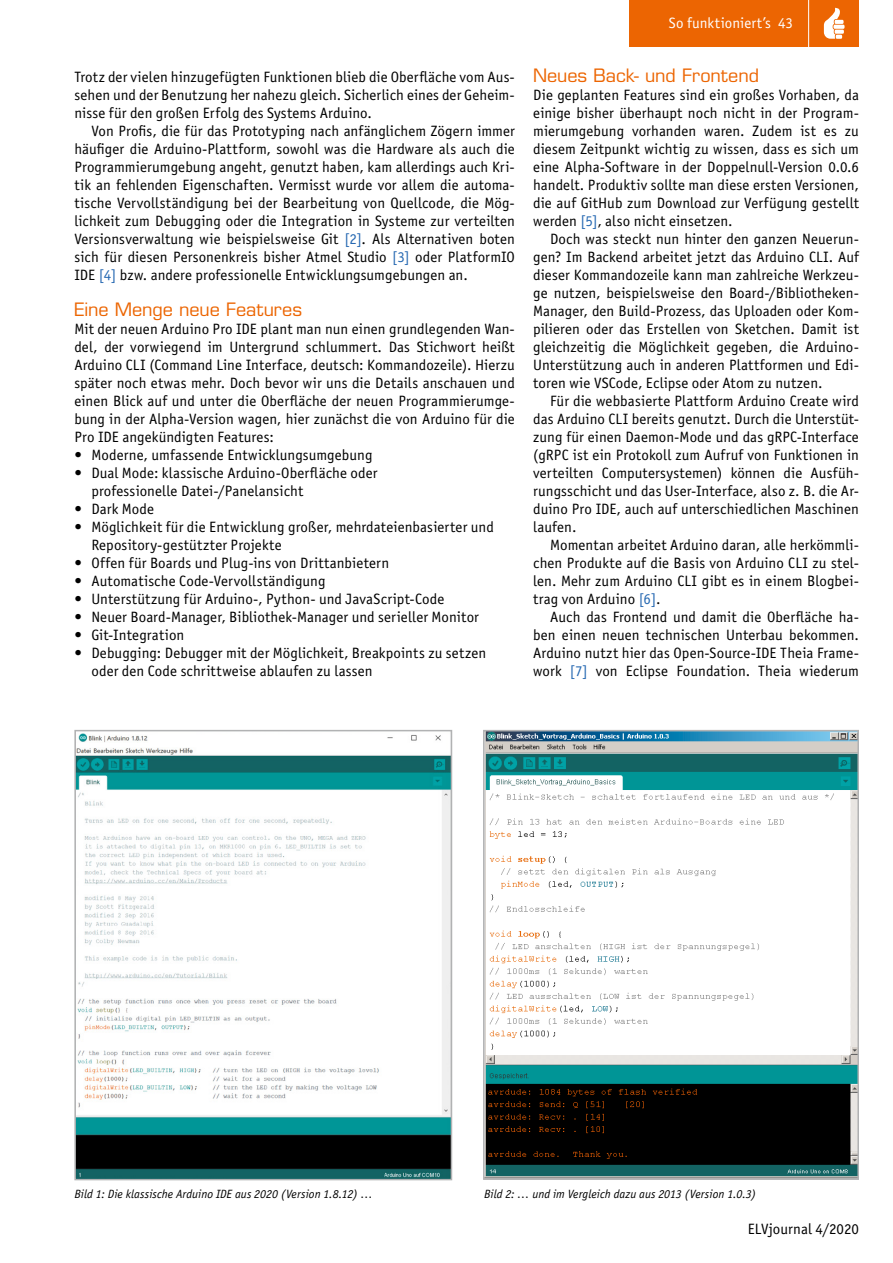
<style>
.page{position:relative;width:893px;height:1263px;background:#fff}
.page>*{position:absolute;margin:0;border:0;box-sizing:border-box;transform-origin:0 0}
.Subhead_5{font:18px "Eurostile LT Std";color:#ec6502}
.Fließtext_Neue_Zeile{font:15px/18px "Officina Sans Book ITC";letter-spacing:.005em;color:#000;text-align:justify}
.Fließtext_Neuer_Absa{font:15px/18px "Officina Sans Book ITC";letter-spacing:.005em;color:#000;text-align:justify}
.t1{font:15px "Officina Sans Book ITC";color:#fff}
.Bildunterschrift{font:italic 12px "Officina Sans Book ITC";letter-spacing:.005em;color:#000}
.s1{color:#2769b2}
</style>
<div class="page">
<div style="left:629px;top:0;width:230px;height:47px;background:#ec6502"></div>
<hr style="left:808px;top:0;width:1px;height:51px;background:#fff">
<svg style="left:824px;top:7px;width:20px;height:32px"></svg>
<svg style="left:74px;top:730px;width:379px;height:451px"></svg>
<img style="left:485px;top:732px;width:372px;height:446px">
<p class="Fließtext_Neue_Zeile" style="left:74px;top:67px;width:442px">Trotz der vielen hinzugefügten Funktionen blieb die Oberfläche vom Aus&shy;sehen und der Benutzung her nahezu gleich. Sicherlich eines der Geheim&shy;nisse für den großen Erfolg des Systems Arduino.</p>
<p class="Fließtext_Neue_Zeile" style="left:74px;top:121px;width:442px;text-indent:17px">Von Profis, die für das Prototyping nach anfänglichem Zögern immer häufiger die Arduino-Plattform, sowohl was die Hardware als auch die Programmierumgebung angeht, genutzt haben, kam allerdings auch Kri&shy;tik an fehlenden Eigenschaften. Vermisst wurde vor allem die automa&shy;tische Vervollständigung bei der Bearbeitung von Quellcode, die Mög&shy;lichkeit zum Debugging oder die Integration in Systeme zur verteilten Versionsverwaltung wie beispielsweise Git <span class="s1">[2]</span>. Als Alternativen boten sich für diesen Personenkreis bisher Atmel Studio <span class="s1">[3]</span> oder PlatformIO IDE <span class="s1">[4]</span> bzw. andere professionelle Entwicklungsumgebungen an.</p>
<p class="Subhead_5" style="left:74px;top:298px;width:229px">Eine Menge neue Features</p>
<p class="Fließtext_Neuer_Absa" style="left:74px;top:319px;width:442px">Mit der neuen Arduino Pro IDE plant man nun einen grundlegenden Wan&shy;del, der vorwiegend im Untergrund schlummert. Das Stichwort heißt Arduino CLI (Command Line Interface, deutsch: Kommandozeile). Hierzu später noch etwas mehr. Doch bevor wir uns die Details anschauen und einen Blick auf und unter die Oberfläche der neuen Programmierumge&shy;bung in der Alpha-Version wagen, hier zunächst die von Arduino für die Pro IDE angekündigten Features:</p>
<p class="Fließtext_Neue_Zeile" style="left:74px;top:445px;width:300px">• Moderne, umfassende Entwicklungsumgebung</p>
<p class="Fließtext_Neue_Zeile" style="left:91px;top:463px;width:288px;text-indent:-17px">• Dual Mode: klassische Arduino-Oberfläche oder professionelle Datei-/Panelansicht</p>
<p class="Fließtext_Neue_Zeile" style="left:74px;top:499px;width:81px">• Dark Mode</p>
<p class="Fließtext_Neue_Zeile" style="left:91px;top:517px;width:404px;text-indent:-17px">• Möglichkeit für die Entwicklung großer, mehrdateienbasierter und<br>Repository-gestützter Projekte</p>
<p class="Fließtext_Neue_Zeile" style="left:74px;top:553px;width:316px">• Offen für Boards und Plug-ins von Drittanbietern</p>
<p class="Fließtext_Neue_Zeile" style="left:74px;top:571px;width:253px">• Automatische Code-Vervollständigung</p>
<p class="Fließtext_Neue_Zeile" style="left:74px;top:589px;width:371px">• Unterstützung für Arduino-, Python- und JavaScript-Code</p>
<p class="Fließtext_Neue_Zeile" style="left:74px;top:607px;width:406px">• Neuer Board-Manager, Bibliothek-Manager und serieller Monitor</p>
<p class="Fließtext_Neue_Zeile" style="left:74px;top:625px;width:111px">• Git-Integration</p>
<p class="Fließtext_Neue_Zeile" style="left:91px;top:643px;width:396px;text-indent:-17px">• Debugging: Debugger mit der Möglichkeit, Breakpoints zu setzen oder den Code schrittweise ablaufen zu lassen</p>
<p class="t1" style="left:669px;top:13px;width:126px">So funktioniert’s 43</p>
<p class="Subhead_5" style="left:533px;top:64px;width:227px">Neues Back- und Frontend</p>
<p class="Fließtext_Neuer_Absa" style="left:533px;top:85px;width:327px">Die geplanten Features sind ein großes Vorhaben, da einige bisher überhaupt noch nicht in der Program&shy;mierumgebung vorhanden waren. Zudem ist es zu diesem Zeitpunkt wichtig zu wissen, dass es sich um eine Alpha-Software in der Doppelnull-Version 0.0.6 handelt. Produktiv sollte man diese ersten Versionen, die auf GitHub zum Download zur Verfügung gestellt werden <span class="s1">[5]</span>, also nicht einsetzen.</p>
<p class="Fließtext_Neue_Zeile" style="left:533px;top:229px;width:327px;text-indent:17px">Doch was steckt nun hinter den ganzen Neuerun&shy;gen? Im Backend arbeitet jetzt das Arduino CLI. Auf dieser Kommandozeile kann man zahlreiche Werkzeu&shy;ge nutzen, beispielsweise den Board-/Bibliotheken-Manager, den Build-Prozess, das Uploaden oder Kom&shy;pilieren oder das Erstellen von Sketchen. Damit ist gleichzeitig die Möglichkeit gegeben, die Arduino-Unterstützung auch in anderen Plattformen und Edi&shy;toren wie VSCode, Eclipse oder Atom zu nutzen.</p>
<p class="Fließtext_Neue_Zeile" style="left:533px;top:391px;width:327px;text-indent:17px">Für die webbasierte Plattform Arduino Create wird das Arduino CLI bereits genutzt. Durch die Unterstüt&shy;zung für einen Daemon-Mode und das gRPC-Interface (gRPC ist ein Protokoll zum Aufruf von Funktionen in verteilten Computersystemen) können die Ausfüh&shy;rungsschicht und das User-Interface, also z. B. die Ar&shy;duino Pro IDE, auch auf unterschiedlichen Maschinen laufen.</p>
<p class="Fließtext_Neue_Zeile" style="left:533px;top:535px;width:327px;text-indent:17px">Momentan arbeitet Arduino daran, alle herkömmli&shy;chen Produkte auf die Basis von Arduino CLI zu stel&shy;len. Mehr zum Arduino CLI gibt es in einem Blogbei&shy;trag von Arduino <span class="s1">[6]</span>.</p>
<p class="Fließtext_Neue_Zeile" style="left:533px;top:607px;width:327px;text-indent:17px">Auch das Frontend und damit die Oberfläche ha&shy;ben einen neuen technischen Unterbau bekommen.<br>Arduino nutzt hier das Open-Source-IDE Theia Frame&shy;work <span class="s1">[7]</span> von Eclipse Foundation. Theia wiederum</p>
<p class="Bildunterschrift" style="left:74px;top:1186px;width:300px">Bild 1: Die klassische Arduino IDE aus 2020 (Version 1.8.12) …</p>
<p class="Bildunterschrift" style="left:484px;top:1186px;width:274px">Bild 2: … und im Vergleich dazu aus 2013 (Version 1.0.3)</p>
<p class="Fließtext_Neue_Zeile" style="left:748px;top:1219px;width:113px">ELVjournal 4/2020</p>
</div>
